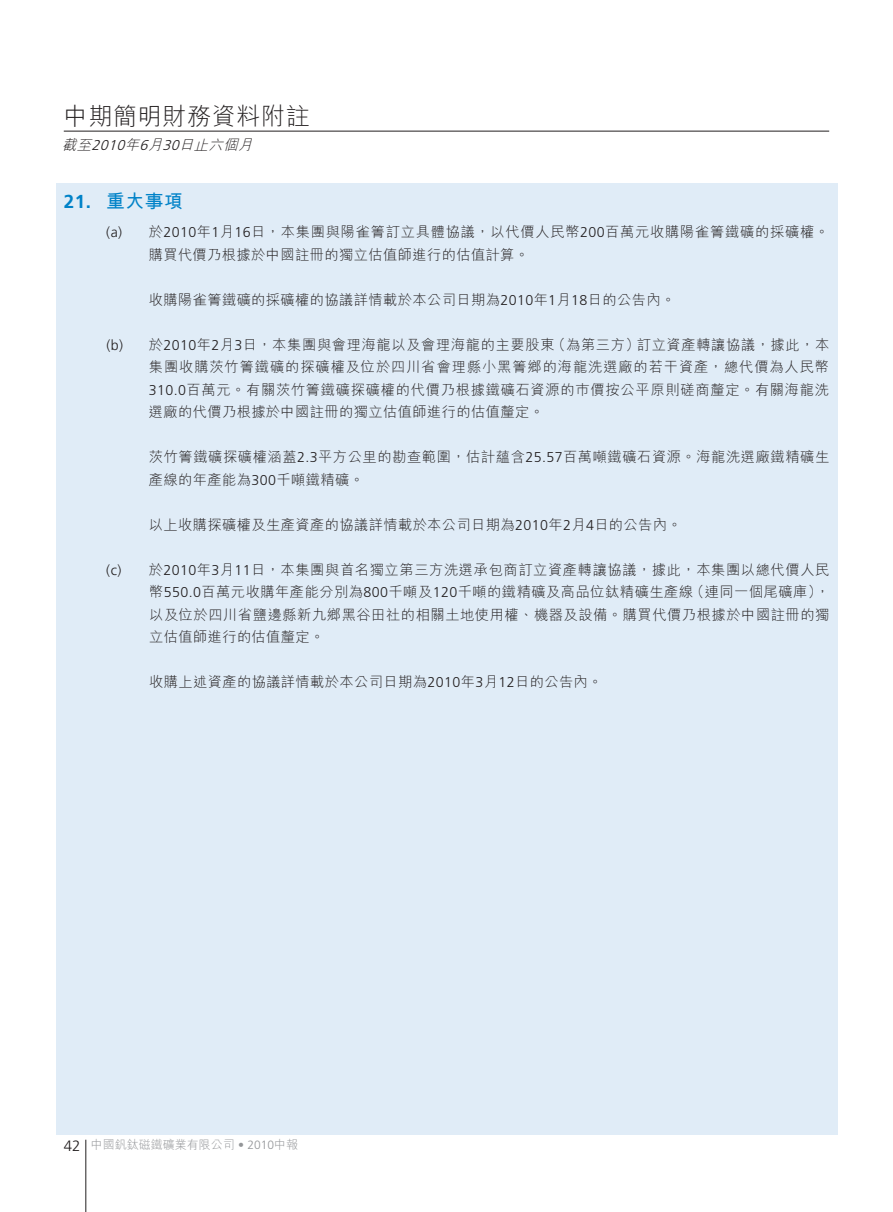
<style>
.page{position:relative;width:893px;height:1212px;background:#fff}
.page>*{position:absolute;margin:0;border:0;box-sizing:border-box;transform-origin:0 0}
.t1{font:300 24px "M Hei HK";letter-spacing:.03em;color:#231f20}
.t2{font:700 18.75px "M Hei HK";color:#0082c8}
.t3{font:300 14.25px/22.5px "M Hei HK";letter-spacing:.03em;color:#231f20;text-align:justify}
.t4{font:300 14.25px/22.5px "M Hei HK";letter-spacing:.055em;color:#231f20}
.t5{font:italic 300 14.25px "M Hei HK";color:#231f20}
.t6{font:300 12px "M Hei HK";color:#939598}
.s1{font-family:"Frutiger LT Std"}
.s2{font-family:"Frutiger LT Std";font-size:15px;color:#231f20}
</style>
<div class="page">
<div style="left:57px;top:184px;width:781px;height:951px;background:#e0ecf7"></div>
<hr style="left:64px;top:131px;width:765px;height:1px;background:#231f20">
<hr style="left:86px;top:1140px;width:1px;height:72px;background:#231f20">
<h1 class="t1" style="left:64px;top:99px;width:248px">中期簡明財務資料附註</h1>
<p class="t5" style="left:62px;top:134px;width:196px">截至<span class="s1">2010</span>年<span class="s1">6</span>月<span class="s1">30</span>日止六個月</p>
<h2 class="t2" style="left:64px;top:188px;width:121px"><span class="s1">21.</span> 重大事項</h2>
<p class="t4" style="left:149px;top:220px;width:682px;text-indent:-42px"><span class="s1">(a)</span> 於<span class="s1">2010</span>年<span class="s1">1</span>月<span class="s1">16</span>日，本集團與陽雀箐訂立具體協議，以代價人民幣<span class="s1">200</span>百萬元收購陽雀箐鐵礦的採礦權。購買代價乃根據於中國註冊的獨立估值師進行的估值計算。</p>
<p class="t3" style="left:149px;top:287px;width:528px">收購陽雀箐鐵礦的採礦權的協議詳情載於本公司日期為<span class="s1">2010</span>年<span class="s1">1</span>月<span class="s1">18</span>日的公告內。</p>
<p class="t3" style="left:149px;top:332px;width:682px;text-indent:-42px"><span class="s1">(b)</span> 於<span class="s1">2010</span>年<span class="s1">2</span>月<span class="s1">3</span>日，本集團與會理海龍以及會理海龍的主要股東（為第三方）訂立資產轉讓協議，據此，本集團收購茨竹箐鐵礦的探礦權及位於四川省會理縣小黑箐鄉的海龍洗選廠的若干資產，總代價為人民幣<span class="s1">310.0</span>百萬元。有關茨竹箐鐵礦探礦權的代價乃根據鐵礦石資源的巿價按公平原則磋商釐定。有關海龍洗選廠的代價乃根據於中國註冊的獨立估值師進行的估值釐定。</p>
<p class="t3" style="left:149px;top:445px;width:682px">茨竹箐鐵礦探礦權涵蓋<span class="s1">2.3</span>平方公里的勘查範圍，估計蘊含<span class="s1">25.57</span>百萬噸鐵礦石資源。海龍洗選廠鐵精礦生產線的年產能為<span class="s1">300</span>千噸鐵精礦。</p>
<p class="t3" style="left:149px;top:512px;width:534px">以上收購探礦權及生產資產的協議詳情載於本公司日期為<span class="s1">2010</span>年<span class="s1">2</span>月<span class="s1">4</span>日的公告內。</p>
<p class="t3" style="left:149px;top:557px;width:682px;text-indent:-43px"><span class="s1">(c)</span> 於<span class="s1">2010</span>年<span class="s1">3</span>月<span class="s1">11</span>日，本集團與首名獨立第三方洗選承包商訂立資產轉讓協議，據此，本集團以總代價人民幣<span class="s1">550.0</span>百萬元收購年產能分別為<span class="s1">800</span>千噸及<span class="s1">120</span>千噸的鐵精礦及高品位鈦精礦生產線（連同一個尾礦庫），以及位於四川省鹽邊縣新九鄉黑谷田社的相關土地使用權、機器及設備。購買代價乃根據於中國註冊的獨立估值師進行的估值釐定。</p>
<p class="t3" style="left:149px;top:670px;width:455px">收購上述資產的協議詳情載於本公司日期為<span class="s1">2010</span>年<span class="s1">3</span>月<span class="s1">12</span>日的公告內。</p>
<p class="t6" style="left:64px;top:1136px;width:236px"><span class="s2">42</span> 中國釩鈦磁鐵礦業有限公司 <span class="s1">• 2010</span>中報</p>
</div>
